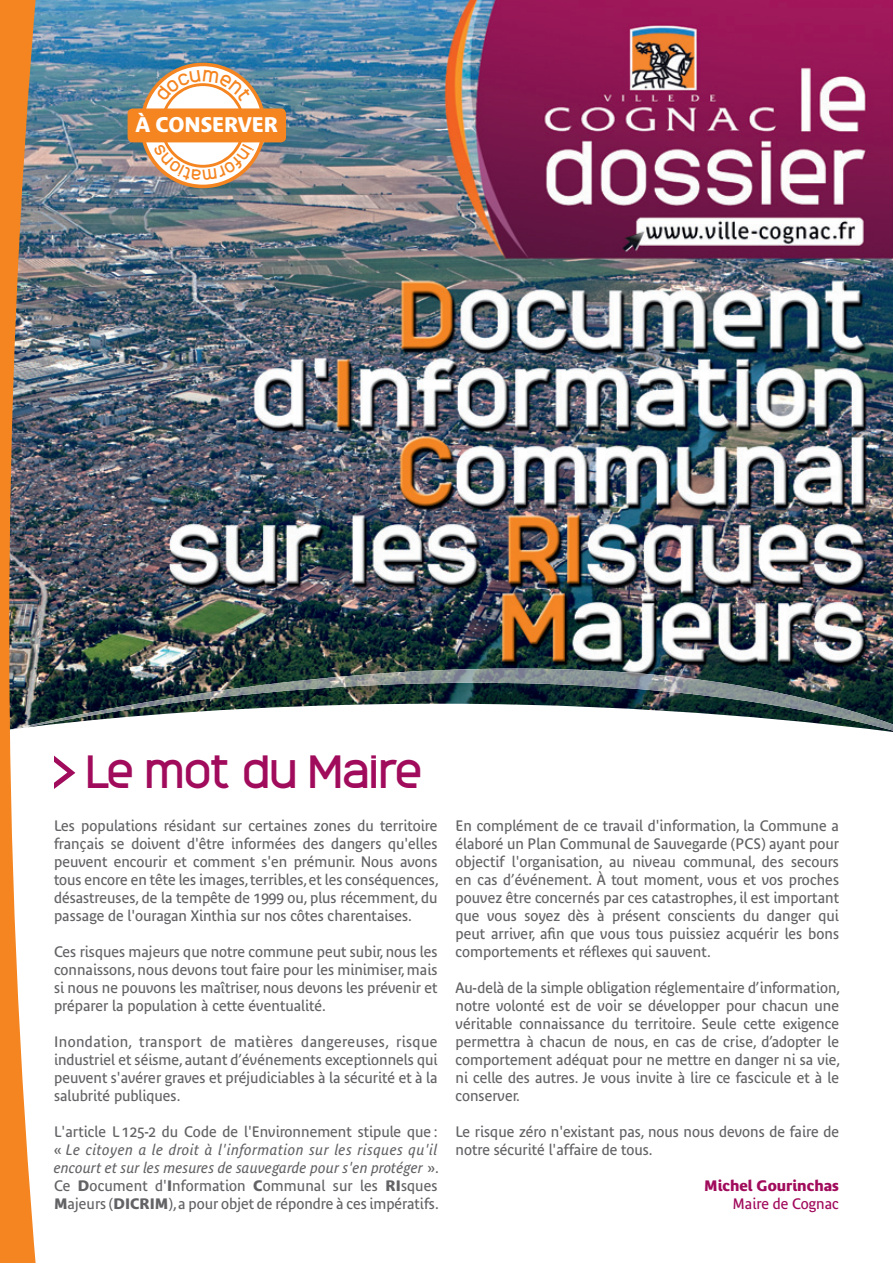
<style>
.page{position:relative;width:893px;height:1263px;background:#fff}
.page>*{position:absolute;margin:0;border:0;box-sizing:border-box;transform-origin:0 0}
.t1{font:43.5px "Monark";letter-spacing:-.035em;color:#a10b5c}
.t2{font:700 21px "Bienvenue";color:#fff}
.t3{font:15px/18px "Bienvenue";color:#636366;text-align:justify}
.t4{font:700 15px "Bienvenue";color:#a10b5c}
.t5{font:15px "Bienvenue";color:#a10b5c}
.s1{font-style:italic}
.s2{font-weight:700}
</style>
<div class="page">
<img style="left:37px;top:0;width:856px;height:668px">
<img style="left:37px;top:668px;width:856px;height:63px">
<svg style="left:54px;top:755px;width:21px;height:34px"></svg>
<div style="left:128px;top:108px;width:158px;height:34px;background:#f58520;border-radius:5px"></div>
<img style="left:0;top:0;width:37px;height:1263px">
<svg style="left:140px;top:63px;width:126px;height:125px"></svg>
<h2 class="t2" style="left:136px;top:112px;width:144px">À CONSERVER</h2>
<h1 class="t1" style="left:85px;top:741px;width:339px">Le mot du Maire</h1>
<p class="t3" style="left:54px;top:817px;width:386px">Les populations résidant sur certaines zones du territoire français se doivent d'être informées des dangers qu'elles peuvent encourir et comment s'en prémunir. Nous avons tous encore en tête les images, terribles, et les conséquences, désastreuses, de la tempête de 1999 ou, plus récemment, du passage de l'ouragan Xinthia sur nos côtes charentaises.</p>
<p class="t3" style="left:54px;top:943px;width:385px">Ces risques majeurs que notre commune peut subir, nous les connaissons, nous devons tout faire pour les minimiser, mais si nous ne pouvons les maîtriser, nous devons les prévenir et préparer la population à cette éventualité.</p>
<p class="t3" style="left:54px;top:1033px;width:385px">Inondation, transport de matières dangereuses, risque industriel et séisme, autant d’événements exceptionnels qui peuvent s'avérer graves et préjudiciables à la sécurité et à la salubrité publiques.</p>
<p class="t3" style="left:54px;top:1123px;width:386px">L'article L 125-2 du Code de l'Environnement stipule que : « <span class="s1">Le citoyen a le droit à l'information sur les risques qu'il encourt et sur les mesures de sauvegarde pour s'en protéger</span> ».<br>Ce <span class="s2">D</span>ocument d'<span class="s2">I</span>nformation <span class="s2">C</span>ommunal sur les <span class="s2">RI</span>sques <span class="s2">M</span>ajeurs (<span class="s2">DICRIM</span>), a pour objet de répondre à ces impératifs.</p>
<p class="t3" style="left:456px;top:817px;width:385px">En complément de ce travail d'information, la Commune a élaboré un Plan Communal de Sauvegarde (PCS) ayant pour objectif l'organisation, au niveau communal, des secours en cas d’événement. À tout moment, vous et vos proches pouvez être concernés par ces catastrophes, il est important que vous soyez dès à présent conscients du danger qui peut arriver, afin que vous tous puissiez acquérir les bons comportements et réflexes qui sauvent.</p>
<p class="t3" style="left:456px;top:979px;width:386px">Au-delà de la simple obligation réglementaire d’information, notre volonté est de voir se développer pour chacun une véritable connaissance du territoire. Seule cette exigence permettra à chacun de nous, en cas de crise, d’adopter le comportement adéquat pour ne mettre en danger ni sa vie, ni celle des autres. Je vous invite à lire ce fascicule et à le conserver.</p>
<p class="t3" style="left:456px;top:1123px;width:385px">Le risque zéro n'existant pas, nous nous devons de faire de notre sécurité l'affaire de tous.</p>
<p class="t4" style="left:704px;top:1177px;width:136px">Michel Gourinchas</p>
<p class="t5" style="left:732px;top:1195px;width:108px">Maire de Cognac</p>
</div>
